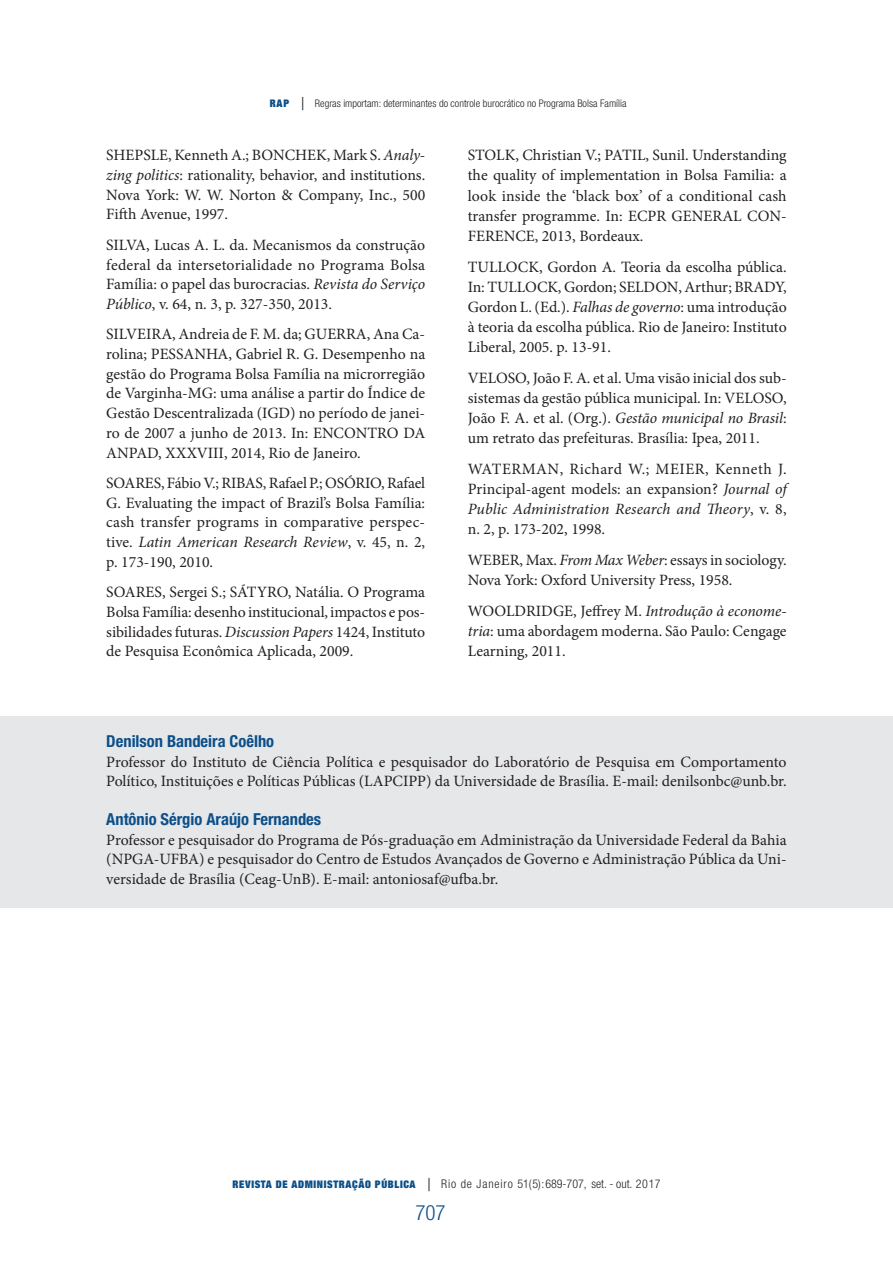
<style>
.page{position:relative;width:893px;height:1263px;background:#fff}
.page>*{position:absolute;margin:0;border:0;box-sizing:border-box;transform-origin:0 0}
.t1{font:300 condensed 21px "Helvetica Neue LT Std";color:#0c4f89}
.autores_final_1{font:700 condensed 16.5px "Helvetica Neue LT Std";color:#0c4f89}
.BIBLIOGRAFIA{font:15.75px/19.6px "Minion Pro";color:#231f20;text-align:justify}
.autores_final_1-2{font:15.75px/19.5px "Minion Pro";color:#231f20}
.t2{font:300 condensed 12px "Helvetica Neue LT Std";letter-spacing:.07em;color:#231f20}
.t3{font:300 condensed 10.5px "Helvetica Neue LT Std";color:#231f20}
.s1{font-family:"Helvetica Neue";font-weight:900;font-stretch:expanded;color:#0c4f89}
.s2{font-size:18px}
.s3{font-style:italic}
.s4{font-family:"Helvetica Neue";font-weight:900;font-stretch:expanded;font-size:10.5px;color:#0c4f89}
</style>
<div class="page">
<div style="left:0;top:716px;width:893px;height:191px;background:#e6e7e9"></div>
<p class="t3" style="left:270px;top:98px;width:358px"><span class="s1">RAP</span> <span class="s2">|</span> Regras importam: determinantes do controle burocrático no Programa Bolsa Família</p>
<p class="BIBLIOGRAFIA" style="left:106px;top:145px;width:320px">SHEPSLE, Kenneth A.; BONCHEK, Mark S. <span class="s3">Analy&shy;zing politics</span>: rationality, behavior, and institutions.<br>Nova York: W. W. Norton &amp; Company, Inc., 500<br>Fifth Avenue, 1997.</p>
<p class="BIBLIOGRAFIA" style="left:106px;top:235px;width:320px">SILVA, Lucas A. L. da. Mecanismos da construção federal da intersetorialidade no Programa Bolsa Família: o papel das burocracias. <span class="s3">Revista do Serviço Público</span>, v. 64, n. 3, p. 327-350, 2013.</p>
<p class="BIBLIOGRAFIA" style="left:106px;top:324px;width:320px">SILVEIRA, Andreia de F. M. da; GUERRA, Ana Ca&shy;rolina; PESSANHA, Gabriel R. G. Desempenho na gestão do Programa Bolsa Família na microrregião de Varginha-MG: uma análise a partir do Índice de Gestão Descentralizada (IGD) no período de janei&shy;ro de 2007 a junho de 2013. In: ENCONTRO DA ANPAD, XXXVIII, 2014, Rio de Janeiro.</p>
<p class="BIBLIOGRAFIA" style="left:106px;top:473px;width:320px">SOARES, Fábio V.; RIBAS, Rafael P.; OSÓRIO, Rafael G. Evaluating the impact of Brazil’s Bolsa Família: cash transfer programs in comparative perspec&shy;tive. <span class="s3">Latin American Research Review</span>, v. 45, n. 2, p. 173-190, 2010.</p>
<p class="BIBLIOGRAFIA" style="left:106px;top:582px;width:320px">SOARES, Sergei S.; SÁTYRO, Natália. O Programa Bolsa Família: desenho institucional, impactos e pos&shy;sibilidades futuras. <span class="s3">Discussion Papers</span> 1424, Instituto de Pesquisa Econômica Aplicada, 2009.</p>
<p class="BIBLIOGRAFIA" style="left:468px;top:145px;width:320px;line-height:20.1px">STOLK, Christian V.; PATIL, Sunil. Understanding the quality of implementation in Bolsa Familia: a look inside the ‘black box’ of a conditional cash transfer programme. In: ECPR GENERAL CON-FERENCE, 2013, Bordeaux.</p>
<p class="BIBLIOGRAFIA" style="left:468px;top:257px;width:320px;line-height:20.1px">TULLOCK, Gordon A. Teoria da escolha pública.<br>In: TULLOCK, Gordon; SELDON, Arthur; BRADY, Gordon L. (Ed.). <span class="s3">Falhas de governo</span>: uma introdução à teoria da escolha pública. Rio de Janeiro: Instituto Liberal, 2005. p. 13-91.</p>
<p class="BIBLIOGRAFIA" style="left:468px;top:368px;width:320px;line-height:20.1px">VELOSO, João F. A. et al. Uma visão inicial dos sub&shy;sistemas da gestão pública municipal. In: VELOSO, João F. A. et al. (Org.). <span class="s3">Gestão municipal no Brasil</span>: um retrato das prefeituras. Brasília: Ipea, 2011.</p>
<p class="BIBLIOGRAFIA" style="left:468px;top:459px;width:320px;line-height:20.1px">WATERMAN, Richard W.; MEIER, Kenneth J.<br>Principal-agent models: an expansion? <span class="s3">Journal of Public Administration Research and Theory</span>, v. 8, n. 2, p. 173-202, 1998.</p>
<p class="BIBLIOGRAFIA" style="left:468px;top:550px;width:320px;line-height:20.1px">WEBER, Max. <span class="s3">From Max Weber</span>: essays in sociology.<br>Nova York: Oxford University Press, 1958.</p>
<p class="BIBLIOGRAFIA" style="left:468px;top:601px;width:320px;line-height:20.1px">WOOLDRIDGE, Jeffrey M. <span class="s3">Introdução à econome&shy;tria</span>: uma abordagem moderna. São Paulo: Cengage Learning, 2011.</p>
<p class="autores_final_1" style="left:106px;top:731px;width:169px">Denilson Bandeira Coêlho</p>
<p class="autores_final_1-2" style="left:106px;top:752px;width:682px">Professor do Instituto de Ciência Política e pesquisador do Laboratório de Pesquisa em Comportamento<br>Político, Instituições e Políticas Públicas (LAPCIPP) da Universidade de Brasília. E-mail: denilsonbc@unb.br.</p>
<p class="autores_final_1" style="left:106px;top:809px;width:216px">Antônio Sérgio Araújo Fernandes</p>
<p class="autores_final_1-2" style="left:106px;top:830px;width:682px;text-align:justify">Professor e pesquisador do Programa de Pós-graduação em Administração da Universidade Federal da Bahia (NPGA-UFBA) e pesquisador do Centro de Estudos Avançados de Governo e Administração Pública da Uni&shy;versidade de Brasília (Ceag-UnB). E-mail: antoniosaf@ufba.br.</p>
<p class="t2" style="left:233px;top:1176px;width:429px"><span class="s4">REVISTA DE ADMINISTRAÇÃO PÚBLICA</span> <span class="s2">|</span> Rio de Janeiro 51(5):689-707, set. - out. 2017</p>
<h1 class="t1" style="left:415px;top:1200px;width:32px">707</h1>
</div>
